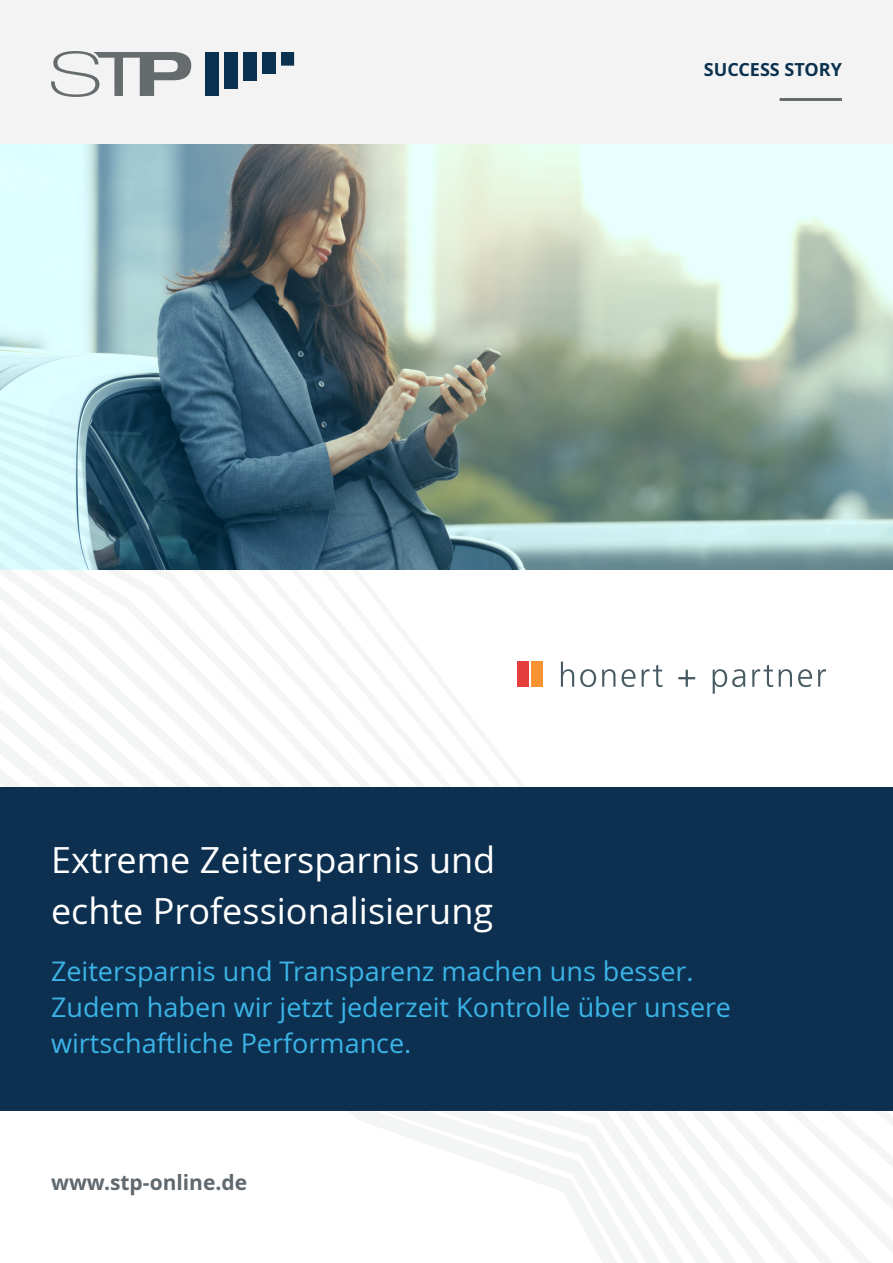
<style>
.page{position:relative;width:893px;height:1263px;background:#fff}
.page>*{position:absolute;margin:0;border:0;box-sizing:border-box;transform-origin:0 0}
.Überschrift_Success{font:36px/51px "Open Sans";color:#fff}
.Subline{font:27px/36px "Open Sans";color:#3bb3e6}
.t1{font:700 21px "Open Sans";color:#5f696f}
.t2{font:700 18px "Open Sans";color:#0a3250}
</style>
<div class="page">
<div style="left:0;top:0;width:893px;height:145px;background:#f3f3f3"></div>
<svg style="left:581px;top:1222px;width:312px;height:41px"></svg>
<svg style="left:526px;top:1178px;width:367px;height:44px"></svg>
<svg style="left:406px;top:1136px;width:487px;height:42px"></svg>
<svg style="left:0;top:1110px;width:893px;height:26px"></svg>
<svg style="left:0;top:570px;width:813px;height:217px"></svg>
<hr style="left:780px;top:98px;width:62px;height:3px;background:#666b6e">
<img style="left:0;top:144px;width:893px;height:426px">
<div style="left:205px;top:52px;width:13px;height:44px;background:#0a3250"></div>
<div style="left:224px;top:52px;width:13px;height:36px;background:#0a3250"></div>
<div style="left:243px;top:52px;width:13px;height:29px;background:#0a3250"></div>
<div style="left:262px;top:52px;width:13px;height:21px;background:#0a3250"></div>
<div style="left:281px;top:52px;width:13px;height:14px;background:#0a3250"></div>
<svg style="left:51px;top:51px;width:140px;height:46px"></svg>
<div style="left:0;top:787px;width:893px;height:323px;background:#0d3050"></div>
<div style="left:518px;top:662px;width:11px;height:25px;background:#e43e3d"></div>
<div style="left:532px;top:662px;width:11px;height:25px;background:#f79332"></div>
<svg style="left:561px;top:662px;width:13px;height:25px"></svg>
<svg style="left:580px;top:669px;width:16px;height:18px"></svg>
<svg style="left:602px;top:669px;width:13px;height:18px"></svg>
<svg style="left:622px;top:669px;width:13px;height:18px"></svg>
<svg style="left:641px;top:665px;width:22px;height:22px"></svg>
<svg style="left:678px;top:670px;width:17px;height:17px"></svg>
<svg style="left:713px;top:669px;width:32px;height:25px"></svg>
<svg style="left:752px;top:665px;width:21px;height:22px"></svg>
<svg style="left:779px;top:669px;width:13px;height:18px"></svg>
<svg style="left:798px;top:669px;width:14px;height:18px"></svg>
<svg style="left:818px;top:669px;width:8px;height:18px"></svg>
<p class="t2" style="left:704px;top:59px;width:140px">SUCCESS STORY</p>
<p class="Überschrift_Success" style="left:51px;top:835px;width:446px">Extreme Zeitersparnis und echte Professionalisierung</p>
<p class="Subline" style="left:51px;top:954px;width:681px">Zeitersparnis und Transparenz machen uns besser.<br>Zudem haben wir jetzt jederzeit Kontrolle über unsere wirtschaftliche Performance.</p>
<p class="t1" style="left:51px;top:1171px;width:198px">www.stp-online.de</p>
</div>
